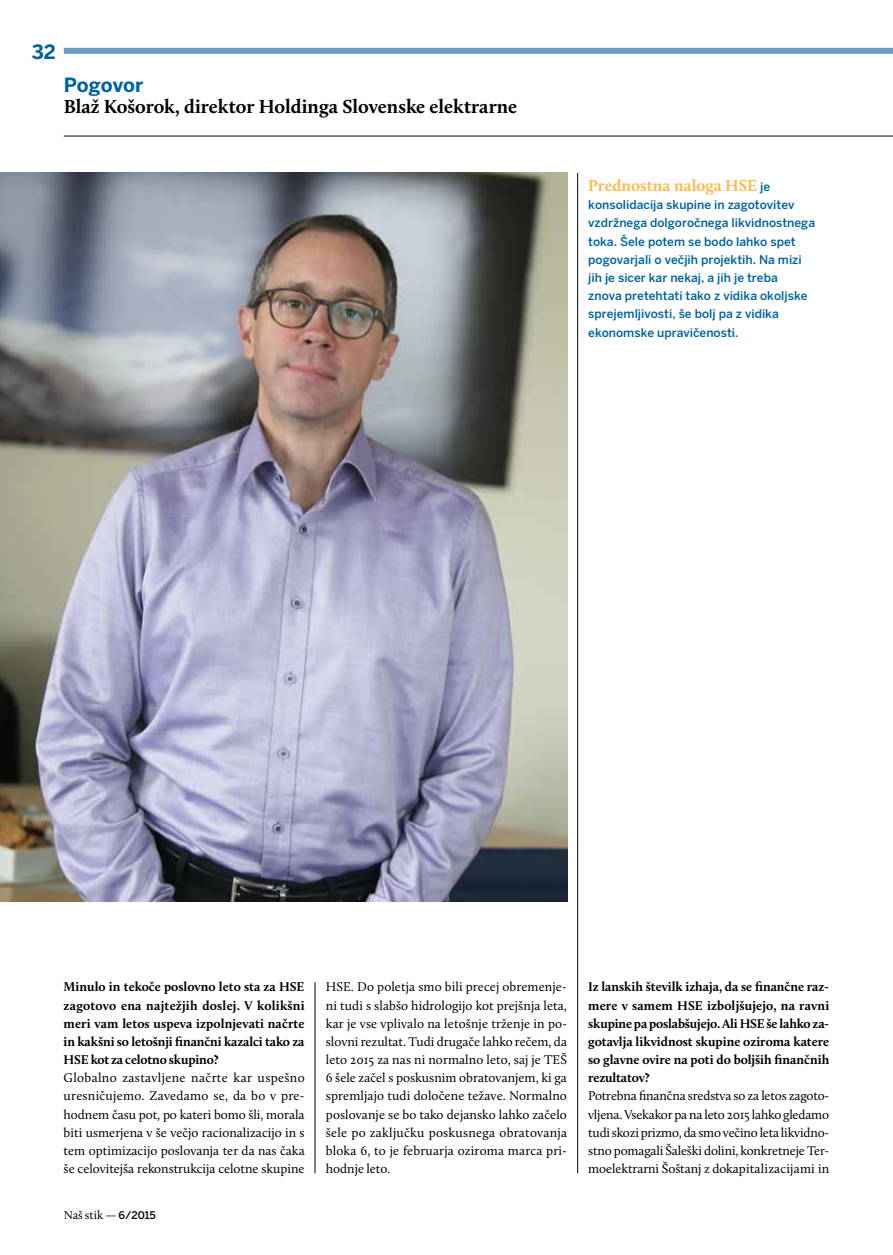
<style>
.page{position:relative;width:893px;height:1255px;background:#fff}
.page>*{position:absolute;margin:0;border:0;box-sizing:border-box;transform-origin:0 0}
.t1{font:700 19.5px "Calluna";color:#000}
.t2{font:700 19.5px "Benton Sans";color:#00639e}
.t3{font:700 16.5px "Calluna";color:#fdba4d}
.t4{font:13.2px/18.1px "Calluna";color:#000;text-align:justify}
.t5{font:700 13.2px/18.1px "Calluna";letter-spacing:-.01em;color:#000;text-align:justify}
.t6{font:500 12px/18.1px "Benton Sans";color:#00639e}
.t7{font:12px "Calluna";color:#000}
.s1{font-family:"Benton Sans";font-weight:500;font-size:12px;color:#00639e}
.s2{font-family:"Benton Sans";font-weight:500;font-size:10.5px}
</style>
<div class="page">
<div style="left:64px;top:48px;width:829px;height:6px;background:#6e9cc6"></div>
<hr style="left:64px;top:136px;width:829px;height:1px;background:#000">
<img style="left:0;top:173px;width:567px;height:728px">
<hr style="left:577px;top:173px;width:1px;height:1000px;background:#000">
<hr style="left:315px;top:982px;width:1px;height:191px;background:#000">
<h1 class="t2" style="left:32px;top:40px;width:26px">32</h1>
<h1 class="t2" style="left:64px;top:73px;width:81px">Pogovor</h1>
<h1 class="t1" style="left:64px;top:94px;width:455px">Blaž Košorok, direktor Holdinga Slovenske elektrarne</h1>
<p class="t3" style="left:588px;top:175px;width:183px">Prednostna naloga HSE <span class="s1">je</span></p>
<p class="t6" style="left:588px;top:195px;width:228px">konsolidacija skupine in zagotovitev vzdržnega dolgoročnega likvidnostnega toka. Šele potem se bodo lahko spet pogovarjali o večjih projektih. Na mizi jih je sicer kar nekaj, a jih je treba<br>znova pretehtati tako z vidika okoljske sprejemljivosti, še bolj pa z vidika ekonomske upravičenosti.</p>
<p class="t5" style="left:64px;top:977px;width:243px">Minulo in tekoče poslovno leto sta za HSE zagotovo ena najtežjih doslej. V kolikšni meri vam letos uspeva izpolnjevati načrte in kakšni so letošnji finančni kazalci tako za HSE kot za celotno skupino?</p>
<p class="t4" style="left:64px;top:1068px;width:243px">Globalno zastavljene načrte kar uspešno uresničujemo. Zavedamo se, da bo v pre&shy;hodnem času pot, po kateri bomo šli, morala biti usmerjena v še večjo racionalizacijo in s tem optimizacijo poslovanja ter da nas čaka še celovitejša rekonstrukcija celotne skupine</p>
<p class="t7" style="left:64px;top:1207px;width:94px">Naš stik — <span class="s2">6/2015</span></p>
<p class="t4" style="left:326px;top:977px;width:243px">HSE. Do poletja smo bili precej obremenje&shy;ni tudi s slabšo hidrologijo kot prejšnja leta, kar je vse vplivalo na letošnje trženje in po&shy;slovni rezultat. Tudi drugače lahko rečem, da leto 2015 za nas ni normalno leto, saj je TEŠ 6 šele začel s poskusnim obratovanjem, ki ga spremljajo tudi določene težave. Normalno poslovanje se bo tako dejansko lahko začelo šele po zaključku poskusnega obratovanja bloka 6, to je februarja oziroma marca pri&shy;hodnje leto.</p>
<p class="t5" style="left:588px;top:977px;width:243px">Iz lanskih številk izhaja, da se finančne raz&shy;mere v samem HSE izboljšujejo, na ravni skupine pa poslabšujejo. Ali HSE še lahko za&shy;gotavlja likvidnost skupine oziroma katere so glavne ovire na poti do boljših finančnih rezultatov?</p>
<p class="t4" style="left:588px;top:1086px;width:243px">Potrebna finančna sredstva so za letos zagoto&shy;vljena. Vsekakor pa na leto 2015 lahko gledamo tudi skozi prizmo, da smo večino leta likvidno&shy;stno pomagali Šaleški dolini, konkretneje Ter&shy;moelektrarni Šoštanj z dokapitalizacijami in</p>
</div>
